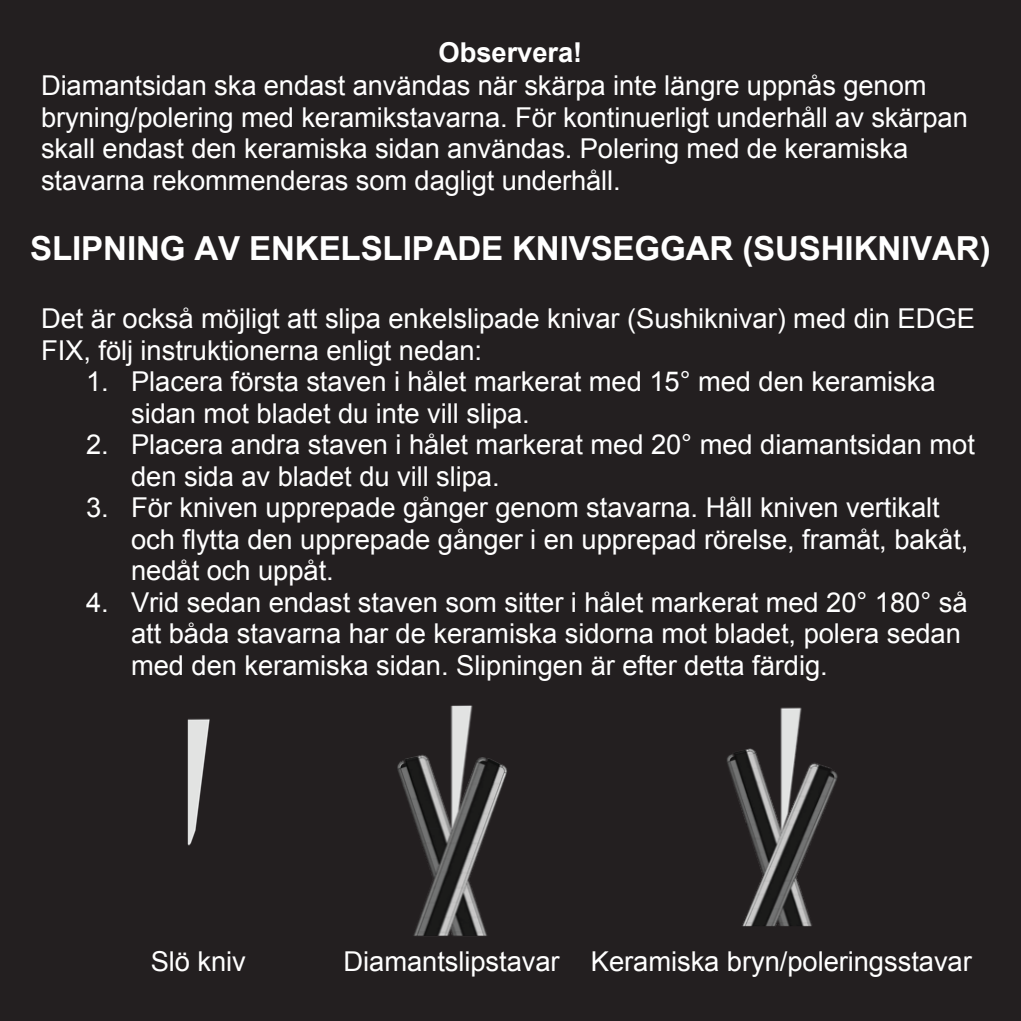
<style>
.page{position:relative;width:1021px;height:1021px;background:#fff}
.page>*{position:absolute;margin:0;border:0;box-sizing:border-box;transform-origin:0 0}
.t1{font:700 33px "Arial";letter-spacing:-.005em;color:#fff}
.t2{font:27.3px/31.5px "Arial";letter-spacing:-.005em;color:#fff}
.t3{font:700 27.3px "Arial";letter-spacing:-.005em;color:#fff}
</style>
<div class="page">
<div style="left:0;top:0;width:1020px;height:1020px;background:#231f20"></div>
<img style="left:187px;top:718px;width:23px;height:128px">
<img style="left:727px;top:707px;width:111px;height:220px">
<img style="left:397px;top:705px;width:110px;height:231px">
<p class="t3" style="left:438px;top:35px;width:145px">Observera!</p>
<p class="t2" style="left:41px;top:70px;width:928px">Diamantsidan ska endast användas när skärpa inte längre uppnås genom bryning/polering med keramikstavarna. För kontinuerligt underhåll av skärpan skall endast den keramiska sidan användas. Polering med de keramiska stavarna rekommenderas som dagligt underhåll.</p>
<p class="t1" style="left:30px;top:227px;width:961px">SLIPNING AV ENKELSLIPADE KNIVSEGGAR (SUSHIKNIVAR)</p>
<p class="t2" style="left:41px;top:303px;width:935px">Det är också möjligt att slipa enkelslipade knivar (Sushiknivar) med din EDGE<br>FIX, följ instruktionerna enligt nedan:</p>
<p class="t2" style="left:131px;top:366px;width:806px;text-indent:-45px">1. Placera första staven i hålet markerat med 15° med den keramiska sidan mot bladet du inte vill slipa.</p>
<p class="t2" style="left:131px;top:429px;width:845px;text-indent:-45px">2. Placera andra staven i hålet markerat med 20° med diamantsidan mot den sida av bladet du vill slipa.</p>
<p class="t2" style="left:131px;top:492px;width:838px;text-indent:-45px">3. För kniven upprepade gånger genom stavarna. Håll kniven vertikalt och flytta den upprepade gånger i en upprepad rörelse, framåt, bakåt, nedåt och uppåt.</p>
<p class="t2" style="left:131px;top:586px;width:838px;text-indent:-45px">4. Vrid sedan endast staven som sitter i hålet markerat med 20° 180° så att båda stavarna har de keramiska sidorna mot bladet, polera sedan med den keramiska sidan. Slipningen är efter detta färdig.</p>
<p class="t2" style="left:151px;top:946px;width:97px">Slö kniv</p>
<p class="t2" style="left:343px;top:946px;width:629px">Diamantslipstavar Keramiska bryn/poleringsstavar</p>
</div>
